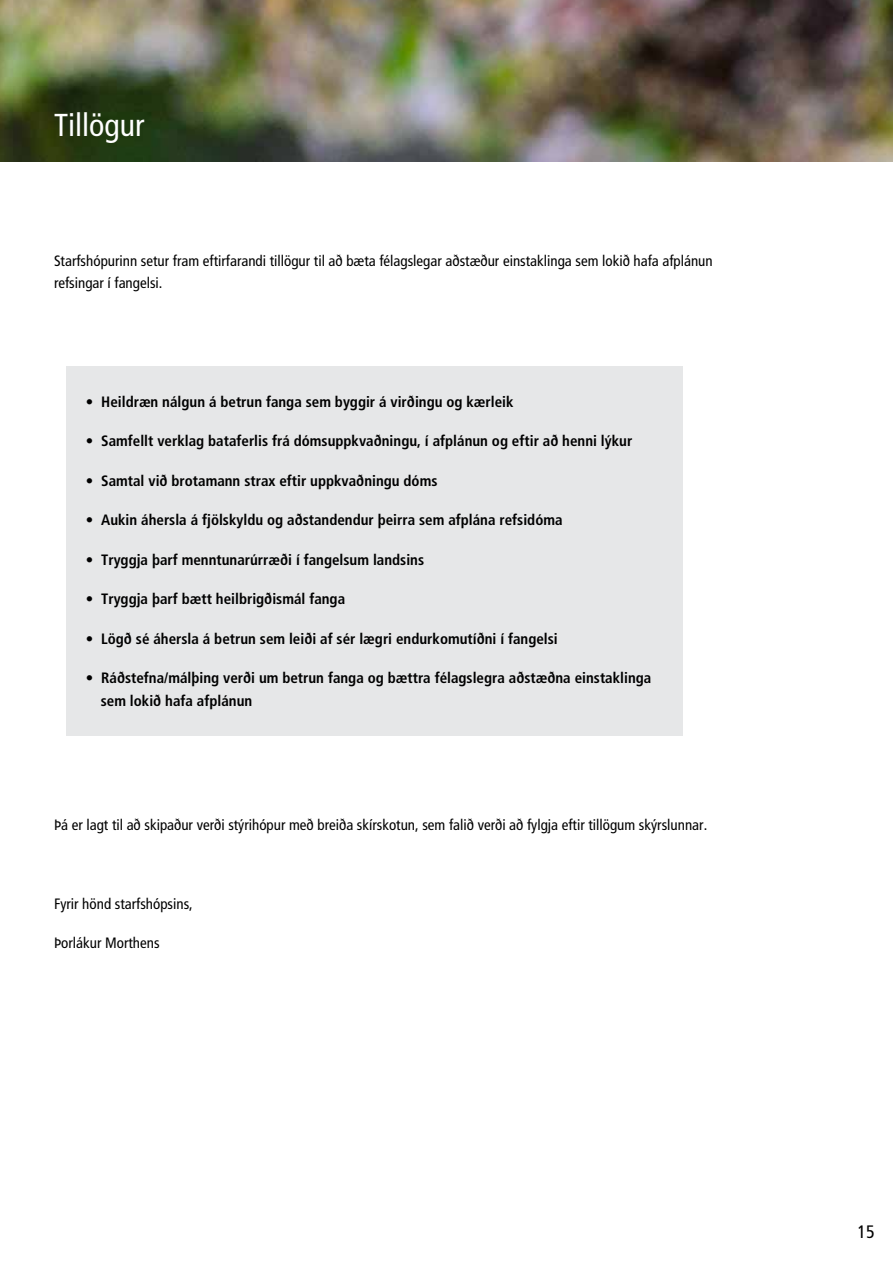
<style>
.page{position:relative;width:893px;height:1263px;background:#fff}
.page>*{position:absolute;margin:0;border:0;box-sizing:border-box;transform-origin:0 0}
.t1{font:condensed 31.65px "Frutiger";color:#fff}
.t2{font:condensed 18px "Frutiger";color:#000}
.t3{font:700 condensed 15px/22.5px "Frutiger";color:#000}
.t4{font:condensed 15px/22.5px "Frutiger";color:#000}
</style>
<div class="page">
<img style="left:0;top:0;width:893px;height:162px">
<div style="left:67px;top:366px;width:616px;height:370px;background:#e6e7e8"></div>
<h1 class="t1" style="left:54px;top:107px;width:92px">Tillögur</h1>
<p class="t4" style="left:54px;top:249px;width:660px">Starfshópurinn setur fram eftirfarandi tillögur til að bæta félagslegar aðstæður einstaklinga sem lokið hafa afplánun refsingar í fangelsi.</p>
<p class="t3" style="left:86px;top:390px;width:429px">• Heildræn nálgun á betrun fanga sem byggir á virðingu og kærleik</p>
<p class="t3" style="left:86px;top:430px;width:548px">• Samfellt verklag bataferlis frá dómsuppkvaðningu, í afplánun og eftir að henni lýkur</p>
<p class="t3" style="left:86px;top:469px;width:353px">• Samtal við brotamann strax eftir uppkvaðningu dóms</p>
<p class="t3" style="left:86px;top:509px;width:478px">• Aukin áhersla á fjölskyldu og aðstandendur þeirra sem afplána refsidóma</p>
<p class="t3" style="left:86px;top:548px;width:340px">• Tryggja þarf menntunarúrræði í fangelsum landsins</p>
<p class="t3" style="left:86px;top:588px;width:261px">• Tryggja þarf bætt heilbrigðismál fanga</p>
<p class="t3" style="left:86px;top:627px;width:473px">• Lögð sé áhersla á betrun sem leiði af sér lægri endurkomutíðni í fangelsi</p>
<p class="t3" style="left:101px;top:667px;width:552px;text-indent:-15px">• Ráðstefna/málþing verði um betrun fanga og bættra félagslegra aðstæðna einstaklinga sem lokið hafa afplánun</p>
<p class="t4" style="left:54px;top:813px;width:655px">Þá er lagt til að skipaður verði stýrihópur með breiða skírskotun, sem falið verði að fylgja eftir tillögum skýrslunnar.</p>
<p class="t4" style="left:54px;top:892px;width:140px">Fyrir hönd starfshópsins,</p>
<p class="t4" style="left:54px;top:932px;width:107px">Þorlákur Morthens</p>
<p class="t2" style="left:858px;top:1221px;width:19px">15</p>
</div>
